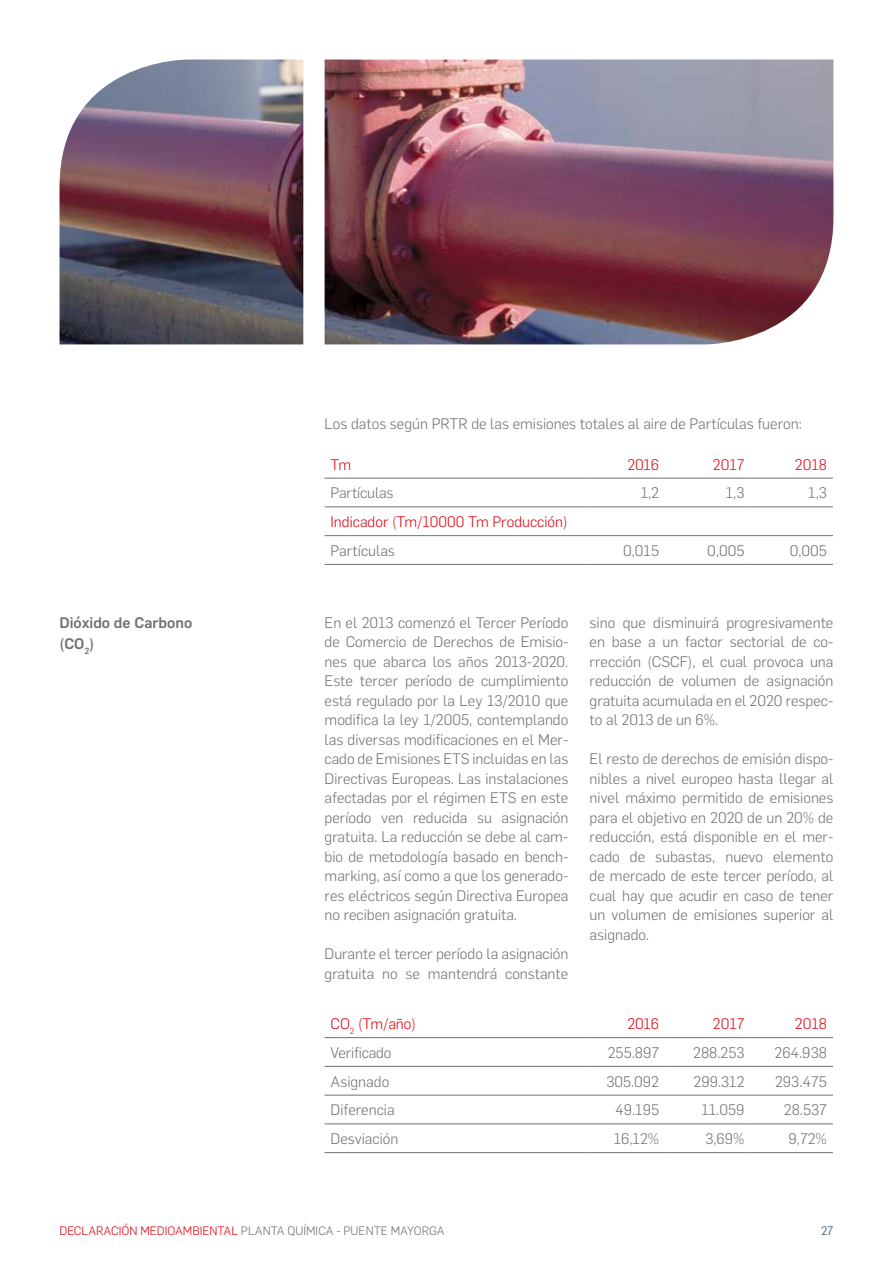
<style>
.page{position:relative;width:893px;height:1263px;background:#fff}
.page>*{position:absolute;margin:0;border:0;box-sizing:border-box;transform-origin:0 0}
.t1{font:300 15px/19.5px "Flama";color:#6f7272;text-align:justify}
.t2{font:300 15px "Flama";color:#e30512}
.t3{font:500 15px/21px "Flama";color:#6f7272}
.t4{font:300 12px "Flama";color:#6f7272}
.t5{font:300 12px "Flama";color:#2b4254}
.s1{color:#e30512}
</style>
<div class="page">
<hr style="left:325px;top:478px;width:265px;height:1px;background:#6f7272">
<hr style="left:590px;top:478px;width:75px;height:1px;background:#6f7272">
<hr style="left:665px;top:478px;width:85px;height:1px;background:#6f7272">
<hr style="left:750px;top:478px;width:83px;height:1px;background:#6f7272">
<hr style="left:325px;top:507px;width:265px;height:1px;background:#6f7272">
<hr style="left:325px;top:535px;width:265px;height:1px;background:#6f7272">
<hr style="left:325px;top:564px;width:265px;height:1px;background:#6f7272">
<hr style="left:590px;top:507px;width:75px;height:1px;background:#6f7272">
<hr style="left:590px;top:535px;width:75px;height:1px;background:#6f7272">
<hr style="left:590px;top:564px;width:75px;height:1px;background:#6f7272">
<hr style="left:665px;top:507px;width:85px;height:1px;background:#6f7272">
<hr style="left:665px;top:535px;width:85px;height:1px;background:#6f7272">
<hr style="left:665px;top:564px;width:85px;height:1px;background:#6f7272">
<hr style="left:750px;top:507px;width:83px;height:1px;background:#6f7272">
<hr style="left:750px;top:535px;width:83px;height:1px;background:#6f7272">
<hr style="left:750px;top:564px;width:83px;height:1px;background:#6f7272">
<hr style="left:325px;top:1037px;width:265px;height:1px;background:#6f7272">
<hr style="left:590px;top:1037px;width:75px;height:1px;background:#6f7272">
<hr style="left:665px;top:1037px;width:85px;height:1px;background:#6f7272">
<hr style="left:750px;top:1037px;width:83px;height:1px;background:#6f7272">
<hr style="left:325px;top:1066px;width:265px;height:1px;background:#6f7272">
<hr style="left:325px;top:1095px;width:265px;height:1px;background:#6f7272">
<hr style="left:325px;top:1123px;width:265px;height:1px;background:#6f7272">
<hr style="left:325px;top:1152px;width:265px;height:1px;background:#6f7272">
<hr style="left:590px;top:1066px;width:75px;height:1px;background:#6f7272">
<hr style="left:590px;top:1095px;width:75px;height:1px;background:#6f7272">
<hr style="left:590px;top:1123px;width:75px;height:1px;background:#6f7272">
<hr style="left:590px;top:1152px;width:75px;height:1px;background:#6f7272">
<hr style="left:665px;top:1066px;width:85px;height:1px;background:#6f7272">
<hr style="left:665px;top:1095px;width:85px;height:1px;background:#6f7272">
<hr style="left:665px;top:1123px;width:85px;height:1px;background:#6f7272">
<hr style="left:665px;top:1152px;width:85px;height:1px;background:#6f7272">
<hr style="left:750px;top:1066px;width:83px;height:1px;background:#6f7272">
<hr style="left:750px;top:1095px;width:83px;height:1px;background:#6f7272">
<hr style="left:750px;top:1123px;width:83px;height:1px;background:#6f7272">
<hr style="left:750px;top:1152px;width:83px;height:1px;background:#6f7272">
<img style="left:60px;top:60px;width:773px;height:284px">
<svg style="left:303px;top:59px;width:22px;height:286px"></svg>
<p class="t3" style="left:60px;top:611px;width:134px">Dióxido de Carbono (CO<sub>2</sub>)</p>
<p class="t1" style="left:325px;top:413px;width:479px">Los datos según PRTR de las emisiones totales al aire de Partículas fueron:</p>
<p class="t2" style="left:331px;top:454px;width:22px">Tm</p>
<p class="t2" style="left:627px;top:454px;width:33px">2016</p>
<p class="t2" style="left:713px;top:454px;width:33px">2017</p>
<p class="t2" style="left:795px;top:454px;width:34px">2018</p>
<p class="t1" style="left:331px;top:482px;width:65px">Partículas</p>
<p class="t1" style="left:641px;top:482px;width:20px">1,2</p>
<p class="t1" style="left:726px;top:482px;width:20px">1,3</p>
<p class="t1" style="left:808px;top:482px;width:20px">1,3</p>
<p class="t2" style="left:331px;top:512px;width:239px">Indicador (Tm/10000 Tm Producción)</p>
<p class="t1" style="left:331px;top:540px;width:66px">Partículas</p>
<p class="t1" style="left:623px;top:540px;width:37px">0,015</p>
<p class="t1" style="left:707px;top:540px;width:39px">0,005</p>
<p class="t1" style="left:790px;top:540px;width:39px">0,005</p>
<p class="t1" style="left:325px;top:612px;width:245px">En el 2013 comenzó el Tercer Período de Comercio de Derechos de Emisio&shy;nes que abarca los años 2013-2020.<br>Este tercer período de cumplimiento está regulado por la Ley 13/2010 que modifica la ley 1/2005, contemplando las diversas modificaciones en el Mer&shy;cado de Emisiones ETS incluidas en las Directivas Europeas. Las instalaciones afectadas por el régimen ETS en este período ven reducida su asignación gratuita. La reducción se debe al cam&shy;bio de metodología basado en bench&shy;marking, así como a que los generado&shy;res eléctricos según Directiva Europea no reciben asignación gratuita.</p>
<p class="t1" style="left:325px;top:943px;width:245px">Durante el tercer período la asignación gratuita no se mantendrá constante</p>
<p class="t1" style="left:590px;top:612px;width:245px">sino que disminuirá progresivamente en base a un factor sectorial de co&shy;rrección (CSCF), el cual provoca una reducción de volumen de asignación gratuita acumulada en el 2020 respec&shy;to al 2013 de un 6%.</p>
<p class="t1" style="left:590px;top:748px;width:245px">El resto de derechos de emisión dispo&shy;nibles a nivel europeo hasta llegar al nivel máximo permitido de emisiones para el objetivo en 2020 de un 20% de reducción, está disponible en el mer&shy;cado de subastas, nuevo elemento de mercado de este tercer período, al cual hay que acudir en caso de tener un volumen de emisiones superior al asignado.</p>
<p class="t2" style="left:331px;top:1014px;width:87px">CO<sub>2</sub> (Tm/año)</p>
<p class="t2" style="left:627px;top:1014px;width:33px">2016</p>
<p class="t2" style="left:713px;top:1014px;width:33px">2017</p>
<p class="t2" style="left:795px;top:1014px;width:34px">2018</p>
<p class="t1" style="left:331px;top:1042px;width:62px">Verificado</p>
<p class="t1" style="left:608px;top:1042px;width:53px">255.897</p>
<p class="t1" style="left:693px;top:1042px;width:53px">288.253</p>
<p class="t1" style="left:774px;top:1042px;width:54px">264.938</p>
<p class="t1" style="left:331px;top:1071px;width:60px">Asignado</p>
<p class="t1" style="left:606px;top:1071px;width:54px">305.092</p>
<p class="t1" style="left:694px;top:1071px;width:52px">299.312</p>
<p class="t1" style="left:775px;top:1071px;width:53px">293.475</p>
<p class="t1" style="left:331px;top:1099px;width:65px">Diferencia</p>
<p class="t1" style="left:615px;top:1099px;width:45px">49.195</p>
<p class="t1" style="left:701px;top:1099px;width:45px">11.059</p>
<p class="t1" style="left:784px;top:1099px;width:45px">28.537</p>
<p class="t1" style="left:331px;top:1128px;width:69px">Desviación</p>
<p class="t1" style="left:614px;top:1128px;width:47px">16,12%</p>
<p class="t1" style="left:705px;top:1128px;width:41px">3,69%</p>
<p class="t1" style="left:788px;top:1128px;width:40px">9,72%</p>
<p class="t4" style="left:60px;top:1223px;width:386px"><span class="s1">DECLARACIÓN MEDIOAMBIENTAL</span> PLANTA QUÍMICA - PUENTE MAYORGA</p>
<p class="t5" style="left:821px;top:1223px;width:14px">27</p>
</div>
